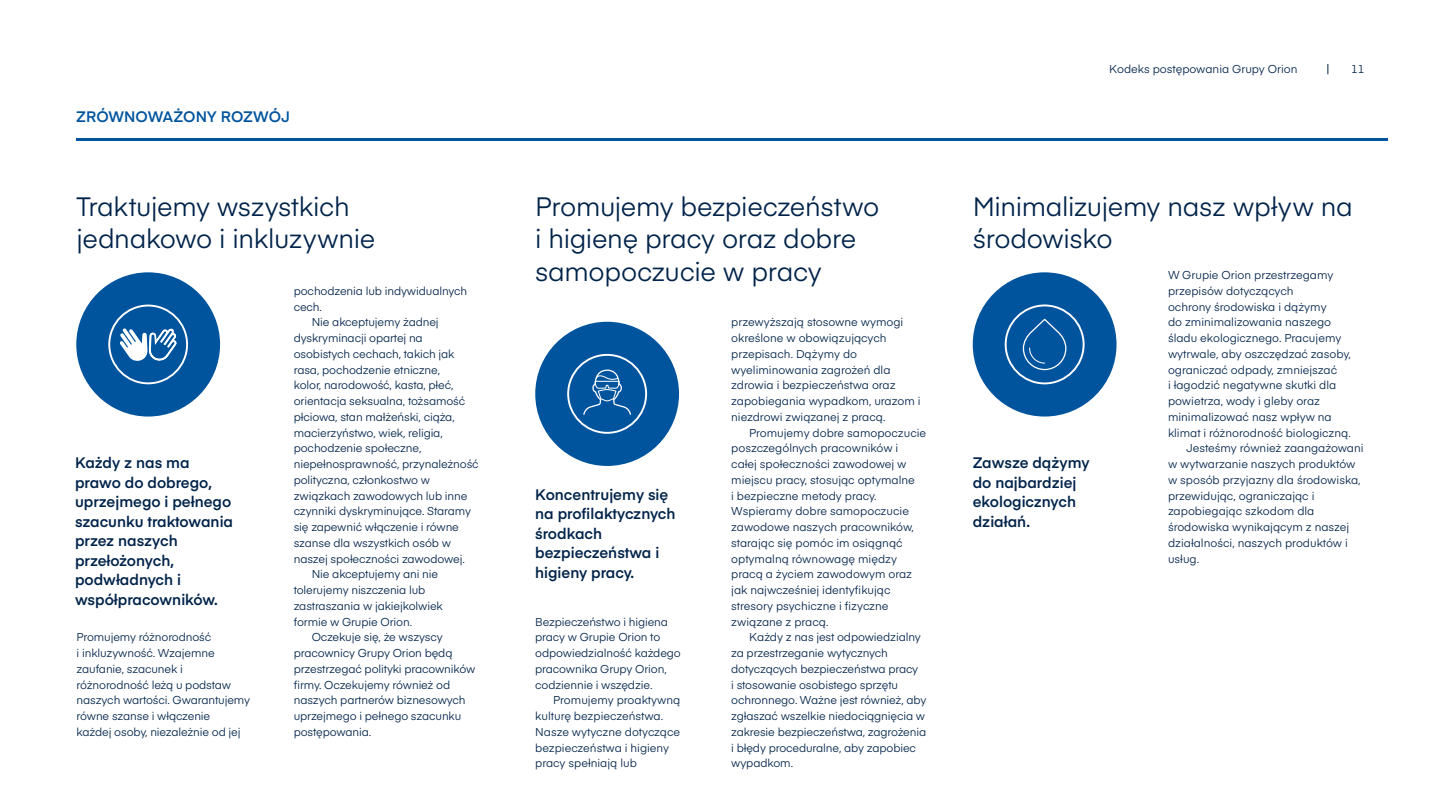
<style>
.page{position:relative;width:1440px;height:810px;background:#fff}
.page>*{position:absolute;margin:0;border:0;box-sizing:border-box;transform-origin:0 0}
.h1_subsub_blue{font:26.25px/32.2px "Eina 03";letter-spacing:-.015em;color:#00234a}
.ingressi{font:600 15px/19.5px "Eina 03";color:#00234a}
.h1_sub{font:600 15px "Eina 03";letter-spacing:.005em;color:#00549e}
.Leipis_indent{font:11.25px/15.8px "Eina 03";letter-spacing:-.01em;color:#00234a}
.Leipis{font:11.25px/15.8px "Eina 03";letter-spacing:-.01em;color:#00234a}
</style>
<div class="page">
<div style="left:76px;top:272px;width:144px;height:145px;background:#00549e;border-radius:50%"></div>
<div style="left:108px;top:305px;width:80px;height:79px;border:2px solid #fff;border-radius:50%"></div>
<svg style="left:120px;top:328px;width:58px;height:56px"></svg>
<div style="left:973px;top:272px;width:144px;height:145px;background:#00549e;border-radius:50%"></div>
<div style="left:1005px;top:305px;width:80px;height:79px;border:2px solid #fff;border-radius:50%"></div>
<svg style="left:1022px;top:318px;width:45px;height:53px"></svg>
<hr style="left:76px;top:138px;width:1312px;height:3px;background:#00549e">
<div style="left:535px;top:322px;width:144px;height:144px;background:#00549e;border-radius:50%"></div>
<div style="left:567px;top:354px;width:80px;height:80px;border:2px solid #fff;border-radius:50%"></div>
<svg style="left:583px;top:369px;width:48px;height:46px"></svg>
<p class="h1_sub" style="left:76px;top:105px;width:215px">ZRÓWNOWAŻONY ROZWÓJ</p>
<p class="h1_subsub_blue" style="left:77px;top:189px;width:300px">Traktujemy wszystkich jednakowo i inkluzywnie</p>
<p class="Leipis" style="left:294px;top:282px;width:175px">pochodzenia lub indywidualnych cech.</p>
<p class="Leipis_indent" style="left:294px;top:314px;width:187px;text-indent:18px">Nie akceptujemy żadnej dyskryminacji opartej na osobistych cechach, takich jak rasa, pochodzenie etniczne,<br>kolor, narodowość, kasta, płeć, orientacja seksualna, tożsamość płciowa, stan małżeński, ciąża, macierzyństwo, wiek, religia, pochodzenie społeczne, niepełnosprawność, przynależność polityczna, członkostwo w związkach zawodowych lub inne czynniki dyskryminujące. Staramy się zapewnić włączenie i równe szanse dla wszystkich osób w naszej społeczności zawodowej.</p>
<p class="Leipis_indent" style="left:294px;top:566px;width:151px;text-indent:18px">Nie akceptujemy ani nie tolerujemy niszczenia lub zastraszania w jakiejkolwiek formie w Grupie Orion.</p>
<p class="Leipis_indent" style="left:294px;top:629px;width:183px;text-indent:18px">Oczekuje się, że wszyscy pracownicy Grupy Orion będą przestrzegać polityki pracowników firmy. Oczekujemy również od naszych partnerów biznesowych uprzejmego i pełnego szacunku postępowania.</p>
<p class="ingressi" style="left:75px;top:452px;width:160px">Każdy z nas ma prawo do dobrego, uprzejmego i pełnego szacunku traktowania przez naszych przełożonych, podwładnych i współpracowników.</p>
<p class="Leipis" style="left:77px;top:629px;width:175px">Promujemy różnorodność<br>i inkluzywność. Wzajemne zaufanie, szacunek i różnorodność leżą u podstaw naszych wartości. Gwarantujemy równe szanse i włączenie<br>każdej osoby, niezależnie od jej</p>
<p class="Leipis_indent" style="left:1109px;top:61px;width:190px">Kodeks postępowania Grupy Orion</p>
<p class="Leipis_indent" style="left:1351px;top:61px;width:15px">11</p>
<p class="h1_subsub_blue" style="left:535px;top:189px;width:346px">Promujemy bezpieczeństwo i higienę pracy oraz dobre samopoczucie w pracy</p>
<p class="h1_subsub_blue" style="left:973px;top:189px;width:382px">Minimalizujemy nasz wpływ na środowisko</p>
<p class="Leipis" style="left:1168px;top:266px;width:184px">W Grupie Orion przestrzegamy przepisów dotyczących<br>ochrony środowiska i dążymy<br>do zminimalizowania naszego śladu ekologicznego. Pracujemy wytrwale, aby oszczędzać zasoby, ograniczać odpady, zmniejszać<br>i łagodzić negatywne skutki dla powietrza, wody i gleby oraz minimalizować nasz wpływ na klimat i różnorodność biologiczną.</p>
<p class="Leipis_indent" style="left:1168px;top:440px;width:197px;text-indent:18px">Jesteśmy również zaangażowani w wytwarzanie naszych produktów w sposób przyjazny dla środowiska, przewidując, ograniczając i zapobiegając szkodom dla środowiska wynikającym z naszej działalności, naszych produktów i usług.</p>
<p class="Leipis_indent" style="left:731px;top:314px;width:191px">przewyższają stosowne wymogi określone w obowiązujących przepisach. Dążymy do wyeliminowania zagrożeń dla zdrowia i bezpieczeństwa oraz zapobiegania wypadkom, urazom i niezdrowi związanej z pracą.</p>
<p class="Leipis_indent" style="left:731px;top:424px;width:197px;text-indent:18px">Promujemy dobre samopoczucie poszczególnych pracowników i całej społeczności zawodowej w miejscu pracy, stosując optymalne<br>i bezpieczne metody pracy.<br>Wspieramy dobre samopoczucie zawodowe naszych pracowników, starając się pomóc im osiągnąć optymalną równowagę między pracą a życiem zawodowym oraz jak najwcześniej identyfikując stresory psychiczne i fizyczne związane z pracą.</p>
<p class="Leipis_indent" style="left:731px;top:629px;width:197px;text-indent:18px">Każdy z nas jest odpowiedzialny za przestrzeganie wytycznych dotyczących bezpieczeństwa pracy<br>i stosowanie osobistego sprzętu ochronnego. Ważne jest również, aby zgłaszać wszelkie niedociągnięcia w zakresie bezpieczeństwa, zagrożenia i błędy proceduralne, aby zapobiec wypadkom.</p>
<p class="ingressi" style="left:973px;top:452px;width:119px">Zawsze dążymy do najbardziej ekologicznych działań.</p>
<p class="ingressi" style="left:535px;top:483px;width:142px">Koncentrujemy się na profilaktycznych środkach bezpieczeństwa i higieny pracy.</p>
<p class="Leipis" style="left:535px;top:613px;width:147px">Bezpieczeństwo i higiena pracy w Grupie Orion to odpowiedzialność każdego pracownika Grupy Orion, codziennie i wszędzie.</p>
<p class="Leipis_indent" style="left:535px;top:692px;width:147px;text-indent:18px">Promujemy proaktywną kulturę bezpieczeństwa.<br>Nasze wytyczne dotyczące bezpieczeństwa i higieny pracy spełniają lub</p>
</div>
